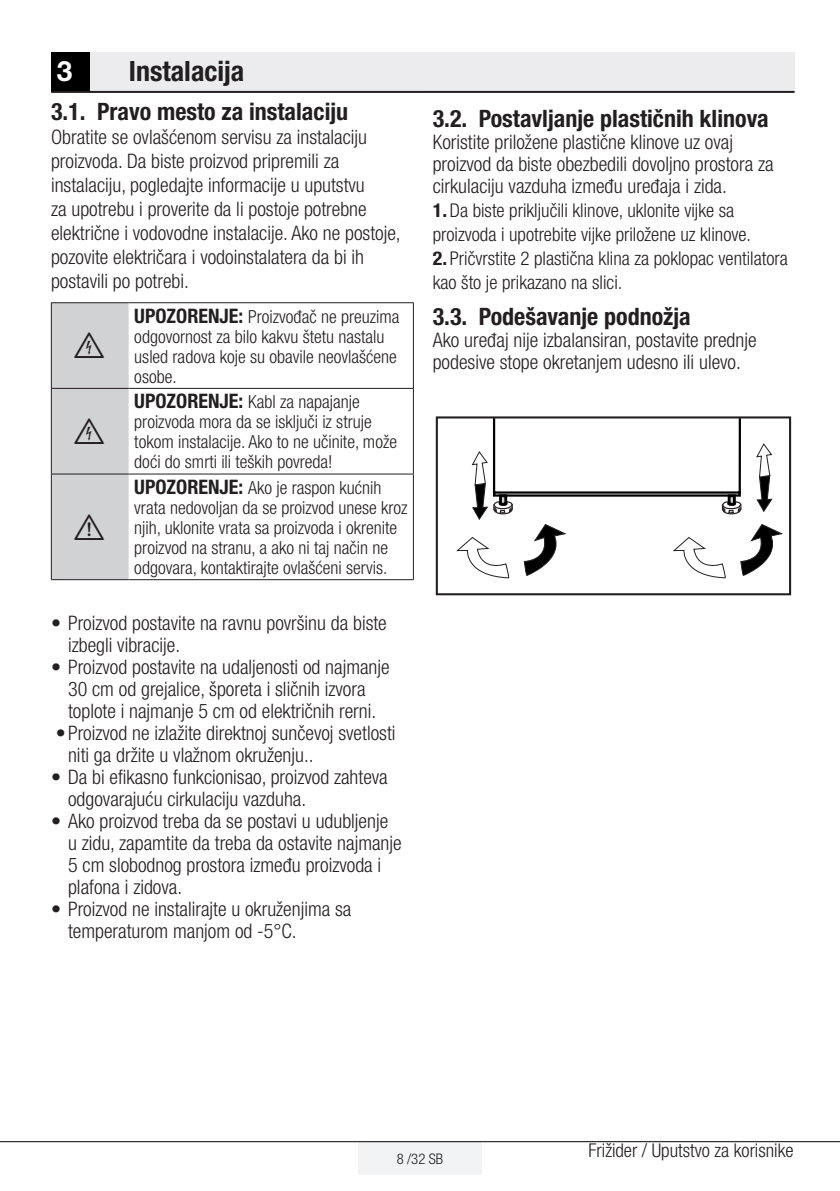
<style>
.page{position:relative;width:840px;height:1191px;background:#fff}
.page>*{position:absolute;margin:0;border:0;box-sizing:border-box;transform-origin:0 0}
.t1{font:32px "ZIWARNUN";color:#231f20}
.t2{font:700 condensed 28px "Helvetica Neue LT Pro";color:#231f20}
.t3{font:700 28px "Helvetica Neue LT Pro";color:#fff}
.t4{font:700 condensed 24px "Helvetica Neue LT Pro";color:#231f20}
.t5{font:300 condensed 20px/22px "Helvetica Neue LT Pro";color:#231f20}
.t6{font:300 condensed 19px/24px "Helvetica Neue LT Pro";color:#231f20}
.t7{font:300 condensed 18px/20px "Helvetica Neue LT Pro";color:#231f20}
.t8{font:300 condensed 14.6px "Helvetica Neue LT Pro";color:#231f20}
.s1{font-weight:700;font-size:20px}
.s2{font-weight:700}
</style>
<div class="page">
<div style="left:358px;top:1141px;width:123px;height:33px;background:#f2f3f4"></div>
<hr style="left:0;top:1141px;width:839px;height:1px;background:#000">
<div style="left:51px;top:52px;width:39px;height:40px;background:#000"></div>
<div style="left:90px;top:52px;width:704px;height:40px;background:#ececee"></div>
<hr style="left:51px;top:91px;width:743px;height:2px;background:#231f20">
<div style="left:52px;top:303px;width:77px;height:276px;background:#d1d2d4"></div>
<hr style="left:51px;top:303px;width:1px;height:85px;background:#231f20">
<hr style="left:413px;top:303px;width:1px;height:85px;background:#231f20">
<hr style="left:51px;top:388px;width:1px;height:86px;background:#231f20">
<hr style="left:413px;top:388px;width:1px;height:86px;background:#231f20">
<hr style="left:51px;top:474px;width:1px;height:105px;background:#231f20">
<hr style="left:413px;top:474px;width:1px;height:105px;background:#231f20">
<hr style="left:51px;top:302px;width:78px;height:1px;background:#231f20">
<hr style="left:129px;top:302px;width:284px;height:1px;background:#231f20">
<hr style="left:51px;top:388px;width:78px;height:1px;background:#231f20">
<hr style="left:129px;top:388px;width:284px;height:1px;background:#231f20">
<hr style="left:51px;top:474px;width:78px;height:1px;background:#231f20">
<hr style="left:129px;top:474px;width:284px;height:1px;background:#231f20">
<hr style="left:51px;top:579px;width:78px;height:1px;background:#231f20">
<hr style="left:129px;top:579px;width:284px;height:1px;background:#231f20">
<svg style="left:456px;top:419px;width:326px;height:159px"></svg>
<div style="left:435px;top:416px;width:355px;height:179px;border:2px solid #231f20"></div>
<h2 class="t3" style="left:57px;top:54px;width:17px">3</h2>
<h2 class="t2" style="left:129px;top:54px;width:117px">Instalacija</h2>
<p class="t4" style="left:51px;top:97px;width:298px">3.1. Pravo mesto za instalaciju</p>
<p class="t5" style="left:51px;top:125px;width:351px;line-height:24px">Obratite se ovlašćenom servisu za instalaciju proizvoda. Da biste proizvod pripremili za instalaciju, pogledajte informacije u uputstvu<br>za upotrebu i proverite da li postoje potrebne električne i vodovodne instalacije. Ako ne postoje, pozovite električara i vodoinstalatera da bi ih postavili po potrebi.</p>
<h1 class="t1" style="left:75px;top:328px;width:32px">B</h1>
<h1 class="t1" style="left:75px;top:414px;width:32px">B</h1>
<p class="t7" style="left:134px;top:306px;width:266px"><span class="s1">UPOZORENJE:</span> Proizvođač ne preuzima odgovornost za bilo kakvu štetu nastalu usled radova koje su obavile neovlašćene osobe.</p>
<p class="t7" style="left:134px;top:392px;width:264px"><span class="s1">UPOZORENJE:</span> Kabl za napajanje proizvoda mora da se isključi iz struje tokom instalacije. Ako to ne učinite, može doći do smrti ili teških povreda!</p>
<p class="t7" style="left:134px;top:477px;width:274px"><span class="s1">UPOZORENJE:</span> Ako je raspon kućnih vrata nedovoljan da se proizvod unese kroz njih, uklonite vrata sa proizvoda i okrenite proizvod na stranu, a ako ni taj način ne odgovara, kontaktirajte ovlašćeni servis.</p>
<p class="t5" style="left:68px;top:611px;width:320px;text-indent:-17px">• Proizvod postavite na ravnu površinu da biste izbegli vibracije.</p>
<p class="t5" style="left:51px;top:655px;width:340px;text-align:center">• Proizvod postavite na udaljenosti od najmanje<br>30 cm od grejalice, šporeta i sličnih izvora toplote i najmanje 5 cm od električnih rerni.</p>
<p class="t5" style="left:68px;top:721px;width:329px;text-indent:-12px">•Proizvod ne izlažite direktnoj sunčevoj svetlosti niti ga držite u vlažnom okruženju..</p>
<p class="t5" style="left:68px;top:765px;width:321px;text-indent:-17px">• Da bi efikasno funkcionisao, proizvod zahteva odgovarajuću cirkulaciju vazduha.</p>
<p class="t5" style="left:68px;top:809px;width:335px;text-indent:-17px">• Ako proizvod treba da se postavi u udubljenje u zidu, zapamtite da treba da ostavite najmanje 5 cm slobodnog prostora između proizvoda i plafona i zidova.</p>
<p class="t5" style="left:68px;top:897px;width:285px;text-indent:-17px">• Proizvod ne instalirajte u okruženjima sa temperaturom manjom od -5°C.</p>
<h1 class="t1" style="left:75px;top:510px;width:32px">A</h1>
<p class="t4" style="left:432px;top:104px;width:337px">3.2. Postavljanje plastičnih klinova</p>
<p class="t5" style="left:432px;top:131px;width:342px">Koristite priložene plastične klinove uz ovaj proizvod da biste obezbedili dovoljno prostora za cirkulaciju vazduha između uređaja i zida.</p>
<p class="t6" style="left:432px;top:198px;width:320px"><span class="s2">1.</span>Da biste priključili klinove, uklonite vijke sa proizvoda i upotrebite vijke priložene uz klinove.</p>
<p class="t6" style="left:432px;top:246px;width:356px"><span class="s2">2.</span> Pričvrstite 2 plastična klina za poklopac ventilatora kao što je prikazano na slici.</p>
<p class="t4" style="left:432px;top:302px;width:259px">3.3. Podešavanje podnožja</p>
<p class="t5" style="left:432px;top:328px;width:325px">Ako uređaj nije izbalansiran, postavite prednje podesive stope okretanjem udesno ili ulevo.</p>
<p class="t8" style="left:396px;top:1150px;width:48px">8 /32 SB</p>
<p class="t6" style="left:588px;top:1138px;width:206px">Frižider / Uputstvo za korisnike</p>
</div>
